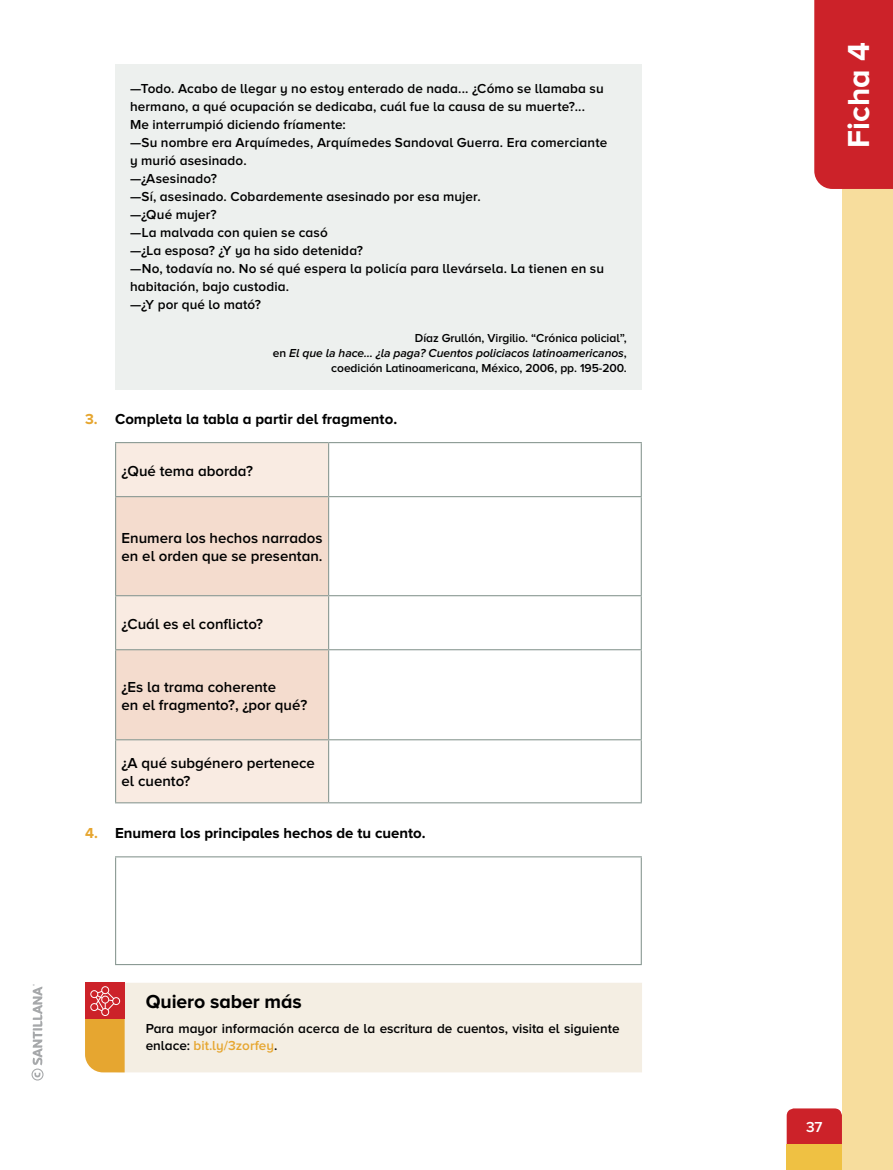
<style>
.page{position:relative;width:893px;height:1170px;background:#fff}
.page>*{position:absolute;margin:0;border:0;box-sizing:border-box;transform-origin:0 0}
.t1{font:700 31.5px "Proxima Nova A";color:#fff}
.t2{font:700 19.5px "Proxima Nova A";letter-spacing:-.005em;color:#000}
.t3{font:600 15px/18px "Proxima Nova A";color:#000}
.t4{font:700 15px "Proxima Nova A";color:#000}
.t5{font:600 15px "Proxima Nova A";color:#fff}
.t6{font:600 13.5px/18px "Proxima Nova A";letter-spacing:.01em;color:#000}
.t7{font:600 12px/15px "Proxima Nova A";letter-spacing:-.005em;color:#000;text-align:right}
.s1{font-style:italic}
.s2{color:#e6a630}
</style>
<div class="page">
<div style="left:842px;top:0;width:51px;height:1169px;background:#f7dd9d"></div>
<div style="left:787px;top:1108px;width:55px;height:36px;background:#cc2229"></div>
<div style="left:787px;top:1144px;width:55px;height:25px;background:#efc143"></div>
<div style="left:814px;top:0;width:79px;height:189px;background:#cc2229"></div>
<div style="left:115px;top:64px;width:527px;height:325px;background:#edf0ee"></div>
<div style="left:116px;top:443px;width:212px;height:359px;background:#f9ebe2"></div>
<svg style="left:116px;top:497px;width:212px;height:242px;background:#f4ded1"></svg>
<hr style="left:329px;top:442px;width:313px;height:1px;background:#8b9a94">
<hr style="left:641px;top:443px;width:1px;height:53px;background:#8b9a94">
<hr style="left:329px;top:496px;width:313px;height:1px;background:#8b9a94">
<hr style="left:641px;top:497px;width:1px;height:98px;background:#8b9a94">
<hr style="left:329px;top:595px;width:313px;height:1px;background:#8b9a94">
<hr style="left:641px;top:596px;width:1px;height:53px;background:#8b9a94">
<hr style="left:329px;top:649px;width:313px;height:1px;background:#8b9a94">
<hr style="left:641px;top:650px;width:1px;height:89px;background:#8b9a94">
<hr style="left:329px;top:739px;width:313px;height:1px;background:#8b9a94">
<hr style="left:641px;top:740px;width:1px;height:62px;background:#8b9a94">
<hr style="left:329px;top:802px;width:313px;height:1px;background:#8b9a94">
<hr style="left:115px;top:442px;width:214px;height:1px;background:#8b9a94">
<hr style="left:115px;top:443px;width:1px;height:53px;background:#8b9a94">
<hr style="left:328px;top:443px;width:1px;height:53px;background:#8b9a94">
<hr style="left:115px;top:496px;width:214px;height:1px;background:#8b9a94">
<hr style="left:115px;top:497px;width:1px;height:98px;background:#8b9a94">
<hr style="left:328px;top:497px;width:1px;height:98px;background:#8b9a94">
<hr style="left:115px;top:595px;width:214px;height:1px;background:#8b9a94">
<hr style="left:115px;top:596px;width:1px;height:53px;background:#8b9a94">
<hr style="left:328px;top:596px;width:1px;height:53px;background:#8b9a94">
<hr style="left:115px;top:649px;width:214px;height:1px;background:#8b9a94">
<hr style="left:115px;top:650px;width:1px;height:89px;background:#8b9a94">
<hr style="left:328px;top:650px;width:1px;height:89px;background:#8b9a94">
<hr style="left:115px;top:739px;width:214px;height:1px;background:#8b9a94">
<hr style="left:115px;top:740px;width:1px;height:62px;background:#8b9a94">
<hr style="left:328px;top:740px;width:1px;height:62px;background:#8b9a94">
<hr style="left:115px;top:802px;width:214px;height:1px;background:#8b9a94">
<hr style="left:115px;top:856px;width:527px;height:1px;background:#8b9a94">
<hr style="left:115px;top:857px;width:1px;height:106px;background:#8b9a94">
<hr style="left:641px;top:857px;width:1px;height:106px;background:#8b9a94">
<hr style="left:115px;top:963px;width:527px;height:2px;background:#8b9a94">
<div style="left:125px;top:983px;width:517px;height:89px;background:#f4eee3"></div>
<div style="left:85px;top:982px;width:40px;height:36px;background:#cc2229"></div>
<svg style="left:85px;top:986px;width:40px;height:86px"></svg>
<svg style="left:32px;top:984px;width:12px;height:96px"></svg>
<p class="t6" style="left:130px;top:79px;width:479px">—Todo. Acabo de llegar y no estoy enterado de nada... ¿Cómo se llamaba su hermano, a qué ocupación se dedicaba, cuál fue la causa de su muerte?...<br>Me interrumpió diciendo fríamente:<br>—Su nombre era Arquímedes, Arquímedes Sandoval Guerra. Era comerciante y murió asesinado.<br>—¿Asesinado?<br>—Sí, asesinado. Cobardemente asesinado por esa mujer.<br>—¿Qué mujer?<br>—La malvada con quien se casó<br>—¿La esposa? ¿Y ya ha sido detenida?<br>—No, todavía no. No sé qué espera la policía para llevársela. La tienen en su habitación, bajo custodia.<br>—¿Y por qué lo mató?</p>
<p class="t7" style="left:273px;top:330px;width:355px">Díaz Grullón, Virgilio. “Crónica policial”,<br>en <span class="s1">El que la hace… ¿la paga? Cuentos policiacos latinoamericanos</span>, coedición Latinoamericana, México, 2006, pp. 195-200.</p>
<p class="t4" style="left:85px;top:410px;width:314px"><span class="s2">3.</span> Completa la tabla a partir del fragmento.</p>
<p class="t3" style="left:122px;top:461px;width:133px">¿Qué tema aborda?</p>
<p class="t3" style="left:122px;top:529px;width:203px">Enumera los hechos narrados en el orden que se presentan.</p>
<p class="t3" style="left:122px;top:614px;width:143px">¿Cuál es el conflicto?</p>
<p class="t3" style="left:122px;top:677px;width:187px">¿Es la trama coherente<br>en el fragmento?, ¿por qué?</p>
<p class="t3" style="left:122px;top:754px;width:195px">¿A qué subgénero pertenece el cuento?</p>
<p class="t4" style="left:85px;top:824px;width:342px"><span class="s2">4.</span> Enumera los principales hechos de tu cuento.</p>
<h2 class="t2" style="left:146px;top:990px;width:158px">Quiero saber más</h2>
<p class="t6" style="left:146px;top:1020px;width:475px;line-height:16.5px">Para mayor información acerca de la escritura de cuentos, visita el siguiente enlace: <span class="s2">bit.ly/3zorfey</span>.</p>
<h1 class="t1" style="left:841px;top:148px;width:107px;rotate:-90deg">Ficha 4</h1>
<p class="t5" style="left:806px;top:1118px;width:18px">37</p>
</div>
